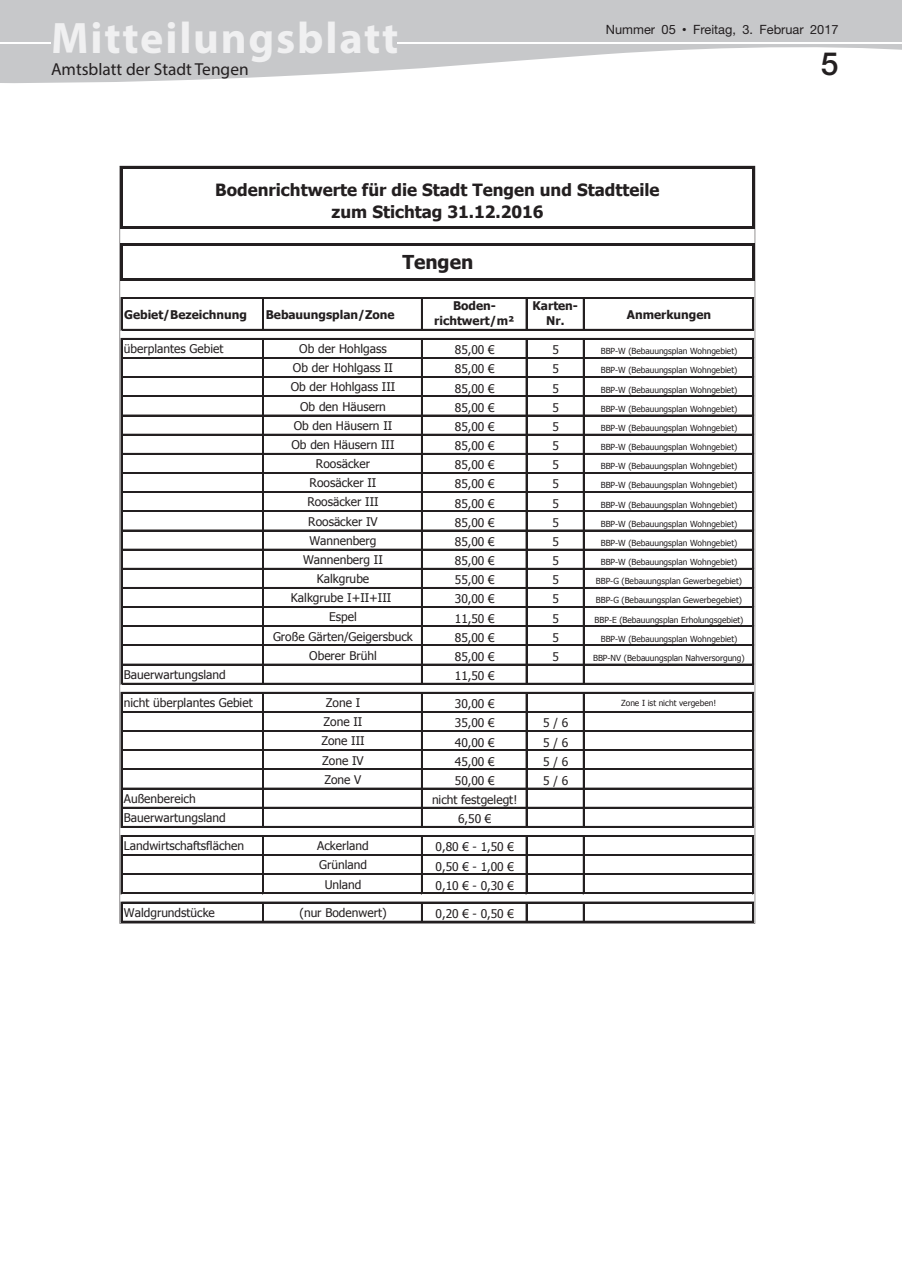
<style>
.page{position:relative;width:902px;height:1280px;background:#fff}
.page>*{position:absolute;margin:0;border:0;box-sizing:border-box;transform-origin:0 0}
.t1{font:700 44.25px "Myriad Pro";letter-spacing:.04em;color:#f0f0f1}
.t2{font:500 31.95px "Helvetica Neue";color:#231f20}
.t3{font:700 19.2px "Tahoma";color:#231f20}
.t4{font:17.4px "Myriad Pro";color:#231f20}
.t5{font:700 16.8px/21.5px "Tahoma";color:#231f20;text-align:center}
.t6{font:12.75px "Helvetica Neue";color:#231f20}
.t7{font:12px "Tahoma";color:#231f20}
.t8{font:700 12px/15.6px "Tahoma";color:#231f20;text-align:center}
.t9{font:8.4px "Tahoma";color:#231f20}
.s1{font-size:12.9px}
.s2{font-family:"M Twentieth Century";font-weight:500}
</style>
<div class="page">
<svg style="left:1px;top:0;width:900px;height:83px;fill:#c7c8ca"></svg>
<svg style="left:0;top:0;width:1px;height:83px"></svg>
<div style="left:53px;top:22px;width:344px;height:40px;background:#c7c8ca"></div>
<hr style="left:0;top:42px;width:51px;height:1px;background:#fff">
<hr style="left:397px;top:42px;width:504px;height:1px;background:#fff">
<svg style="left:120px;top:166px;width:635px;height:758px"></svg>
<h1 class="t1" style="left:51px;top:9px;width:349px">Mitteilungsblatt</h1>
<p class="t6" style="left:606px;top:22px;width:234px">Nummer <span class="s1">05</span> <span class="s2">•</span> Freitag, 3. Februar 2017</p>
<h3 class="t4" style="left:51px;top:59px;width:199px">Amtsblatt der Stadt Tengen</h3>
<h2 class="t2" style="left:820px;top:45px;width:19px">5</h2>
<h3 class="t5" style="left:215px;top:178px;width:446px">Bodenrichtwerte für die Stadt Tengen und Stadtteile zum Stichtag 31.12.2016</h3>
<h3 class="t3" style="left:402px;top:249px;width:72px">Tengen</h3>
<p class="t8" style="left:124px;top:306px;width:124px">Gebiet/Bezeichnung</p>
<p class="t8" style="left:266px;top:306px;width:130px">Bebauungsplan/Zone</p>
<p class="t8" style="left:434px;top:297px;width:82px">Boden&shy;richtwert/m²</p>
<p class="t8" style="left:532px;top:297px;width:47px">Karten-<br>Nr.</p>
<p class="t8" style="left:626px;top:306px;width:86px">Anmerkungen</p>
<p class="t7" style="left:124px;top:341px;width:101px">überplantes Gebiet</p>
<p class="t7" style="left:299px;top:341px;width:89px">Ob der Hohlgass</p>
<p class="t7" style="left:455px;top:342px;width:41px">85,00 €</p>
<p class="t7" style="left:552px;top:342px;width:8px">5</p>
<p class="t9" style="left:600px;top:346px;width:138px">BBP-W (Bebauungsplan Wohngebiet)</p>
<p class="t7" style="left:293px;top:360px;width:102px">Ob der Hohlgass II</p>
<p class="t7" style="left:455px;top:361px;width:41px">85,00 €</p>
<p class="t7" style="left:552px;top:361px;width:8px">5</p>
<p class="t9" style="left:600px;top:365px;width:138px">BBP-W (Bebauungsplan Wohngebiet)</p>
<p class="t7" style="left:291px;top:379px;width:106px">Ob der Hohlgass III</p>
<p class="t7" style="left:455px;top:380px;width:41px">85,00 €</p>
<p class="t7" style="left:552px;top:380px;width:8px">5</p>
<p class="t9" style="left:600px;top:384px;width:138px">BBP-W (Bebauungsplan Wohngebiet)</p>
<p class="t7" style="left:300px;top:398px;width:87px">Ob den Häusern</p>
<p class="t7" style="left:455px;top:399px;width:41px">85,00 €</p>
<p class="t7" style="left:552px;top:399px;width:8px">5</p>
<p class="t9" style="left:600px;top:403px;width:138px">BBP-W (Bebauungsplan Wohngebiet)</p>
<p class="t7" style="left:294px;top:417px;width:100px">Ob den Häusern II</p>
<p class="t7" style="left:455px;top:418px;width:41px">85,00 €</p>
<p class="t7" style="left:552px;top:418px;width:8px">5</p>
<p class="t9" style="left:600px;top:422px;width:138px">BBP-W (Bebauungsplan Wohngebiet)</p>
<p class="t7" style="left:291px;top:437px;width:104px">Ob den Häusern III</p>
<p class="t7" style="left:455px;top:438px;width:41px">85,00 €</p>
<p class="t7" style="left:552px;top:438px;width:8px">5</p>
<p class="t9" style="left:600px;top:441px;width:138px">BBP-W (Bebauungsplan Wohngebiet)</p>
<p class="t7" style="left:316px;top:456px;width:56px">Roosäcker</p>
<p class="t7" style="left:455px;top:457px;width:41px">85,00 €</p>
<p class="t7" style="left:552px;top:457px;width:8px">5</p>
<p class="t9" style="left:600px;top:461px;width:138px">BBP-W (Bebauungsplan Wohngebiet)</p>
<p class="t7" style="left:309px;top:475px;width:68px">Roosäcker II</p>
<p class="t7" style="left:455px;top:476px;width:41px">85,00 €</p>
<p class="t7" style="left:552px;top:476px;width:8px">5</p>
<p class="t9" style="left:600px;top:480px;width:138px">BBP-W (Bebauungsplan Wohngebiet)</p>
<p class="t7" style="left:307px;top:494px;width:73px">Roosäcker III</p>
<p class="t7" style="left:455px;top:495px;width:41px">85,00 €</p>
<p class="t7" style="left:552px;top:495px;width:8px">5</p>
<p class="t9" style="left:600px;top:499px;width:138px">BBP-W (Bebauungsplan Wohngebiet)</p>
<p class="t7" style="left:308px;top:513px;width:71px">Roosäcker IV</p>
<p class="t7" style="left:455px;top:514px;width:41px">85,00 €</p>
<p class="t7" style="left:552px;top:514px;width:8px">5</p>
<p class="t9" style="left:600px;top:518px;width:138px">BBP-W (Bebauungsplan Wohngebiet)</p>
<p class="t7" style="left:309px;top:532px;width:69px">Wannenberg</p>
<p class="t7" style="left:455px;top:533px;width:41px">85,00 €</p>
<p class="t7" style="left:552px;top:533px;width:8px">5</p>
<p class="t9" style="left:600px;top:537px;width:138px">BBP-W (Bebauungsplan Wohngebiet)</p>
<p class="t7" style="left:303px;top:551px;width:81px">Wannenberg II</p>
<p class="t7" style="left:455px;top:553px;width:41px">85,00 €</p>
<p class="t7" style="left:552px;top:553px;width:8px">5</p>
<p class="t9" style="left:600px;top:556px;width:138px">BBP-W (Bebauungsplan Wohngebiet)</p>
<p class="t7" style="left:317px;top:571px;width:54px">Kalkgrube</p>
<p class="t7" style="left:455px;top:572px;width:41px">55,00 €</p>
<p class="t7" style="left:552px;top:572px;width:8px">5</p>
<p class="t9" style="left:596px;top:575px;width:147px">BBP-G (Bebauungsplan Gewerbegebiet)</p>
<p class="t7" style="left:291px;top:590px;width:102px">Kalkgrube I+II+III</p>
<p class="t7" style="left:455px;top:591px;width:41px">30,00 €</p>
<p class="t7" style="left:552px;top:591px;width:8px">5</p>
<p class="t9" style="left:596px;top:595px;width:147px">BBP-G (Bebauungsplan Gewerbegebiet)</p>
<p class="t7" style="left:329px;top:609px;width:29px">Espel</p>
<p class="t7" style="left:455px;top:610px;width:41px">11,50 €</p>
<p class="t7" style="left:552px;top:610px;width:8px">5</p>
<p class="t9" style="left:594px;top:614px;width:150px">BBP-E (Bebauungsplan Erholungsgebiet)</p>
<p class="t7" style="left:273px;top:628px;width:141px">Große Gärten/Geigersbuck</p>
<p class="t7" style="left:455px;top:629px;width:41px">85,00 €</p>
<p class="t7" style="left:552px;top:629px;width:8px">5</p>
<p class="t9" style="left:600px;top:633px;width:138px">BBP-W (Bebauungsplan Wohngebiet)</p>
<p class="t7" style="left:309px;top:647px;width:69px">Oberer Brühl</p>
<p class="t7" style="left:455px;top:648px;width:41px">85,00 €</p>
<p class="t7" style="left:552px;top:648px;width:8px">5</p>
<p class="t9" style="left:593px;top:652px;width:153px">BBP-NV (Bebauungsplan Nahversorgung)</p>
<p class="t7" style="left:124px;top:666px;width:103px">Bauerwartungsland</p>
<p class="t7" style="left:455px;top:668px;width:41px">11,50 €</p>
<p class="t7" style="left:124px;top:695px;width:130px">nicht überplantes Gebiet</p>
<p class="t7" style="left:326px;top:695px;width:36px">Zone I</p>
<p class="t7" style="left:455px;top:696px;width:41px">30,00 €</p>
<p class="t9" style="left:621px;top:697px;width:97px">Zone I ist nicht vergeben!</p>
<p class="t7" style="left:323px;top:714px;width:40px">Zone II</p>
<p class="t7" style="left:455px;top:715px;width:41px">35,00 €</p>
<p class="t7" style="left:543px;top:715px;width:27px">5 / 6</p>
<p class="t7" style="left:321px;top:733px;width:45px">Zone III</p>
<p class="t7" style="left:455px;top:734px;width:41px">40,00 €</p>
<p class="t7" style="left:543px;top:734px;width:27px">5 / 6</p>
<p class="t7" style="left:322px;top:752px;width:43px">Zone IV</p>
<p class="t7" style="left:455px;top:753px;width:41px">45,00 €</p>
<p class="t7" style="left:543px;top:753px;width:27px">5 / 6</p>
<p class="t7" style="left:324px;top:771px;width:38px">Zone V</p>
<p class="t7" style="left:455px;top:772px;width:41px">50,00 €</p>
<p class="t7" style="left:543px;top:772px;width:27px">5 / 6</p>
<p class="t7" style="left:124px;top:790px;width:73px">Außenbereich</p>
<p class="t7" style="left:432px;top:791px;width:87px">nicht festgelegt!</p>
<p class="t7" style="left:124px;top:810px;width:103px">Bauerwartungsland</p>
<p class="t7" style="left:458px;top:811px;width:35px">6,50 €</p>
<p class="t7" style="left:124px;top:838px;width:122px">Landwirtschaftsflächen</p>
<p class="t7" style="left:317px;top:838px;width:53px">Ackerland</p>
<p class="t7" style="left:435px;top:839px;width:80px">0,80 € - 1,50 €</p>
<p class="t7" style="left:319px;top:857px;width:49px">Grünland</p>
<p class="t7" style="left:435px;top:858px;width:80px">0,50 € - 1,00 €</p>
<p class="t7" style="left:324px;top:876px;width:38px">Unland</p>
<p class="t7" style="left:435px;top:877px;width:80px">0,10 € - 0,30 €</p>
<p class="t7" style="left:124px;top:904px;width:92px">Waldgrundstücke</p>
<p class="t7" style="left:299px;top:904px;width:89px">(nur Bodenwert)</p>
<p class="t7" style="left:435px;top:905px;width:80px">0,20 € - 0,50 €</p>
</div>
